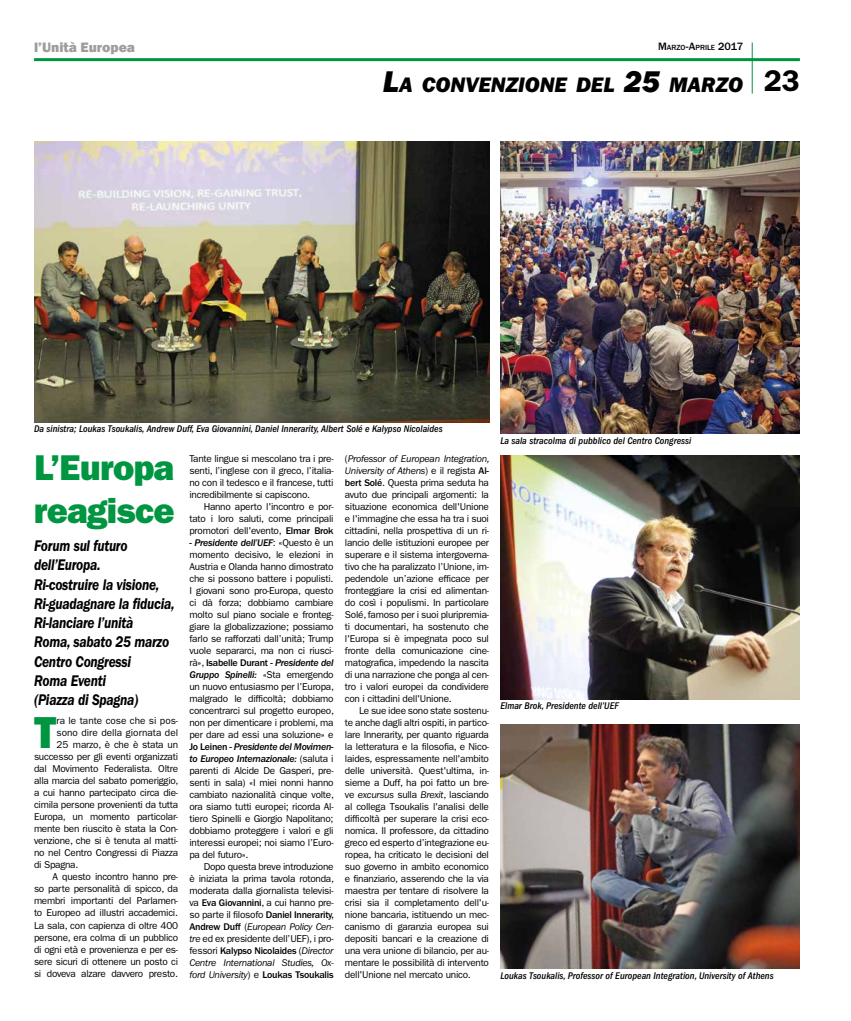
<style>
.page{position:relative;width:851px;height:1021px;background:#fff}
.page>*{position:absolute;margin:0;border:0;box-sizing:border-box;transform-origin:0 0}
.t1{font:45px "ITC Franklin Gothic Std Hvy";color:#009641}
.t2{font:36px/43.2px "ITC Franklin Gothic Std Hvy";letter-spacing:-.02em;color:#009641}
.t3{font:600 30px "ITC Franklin Gothic Std";color:#000}
.t4{font:21.7px "ITC Franklin Gothic Std Hvy It";color:#000}
.t5{font:italic 600 16px/19.2px "ITC Franklin Gothic Std";letter-spacing:-.02em;color:#000;scale:.84 1}
.t6{font:800 14px "Franklin Gothic";color:#9d9d9c}
.t7{font:10px/12px "ITC Franklin Gothic Std";letter-spacing:-.025em;color:#000;text-align:justify}
.t8{font:italic 500 condensed 10px "ITC Franklin Gothic Std";color:#000}
.t9{font:10px/12px "ITC Franklin Gothic Std Med It";letter-spacing:-.025em;color:#000}
.t10{font:10px "ITC Franklin Gothic Std";color:#000}
.t11{font:500 7.7px "ITC Franklin Gothic Std";color:#000}
.s1{font-size:11px}
.s2{font-size:31px}
.s3{font-weight:500}
.s4{font-family:"ITC Franklin Gothic Std"}
.s5{font-family:"ITC Franklin Gothic Std Med It"}
.s6{font-family:"ITC Franklin Gothic Std";font-weight:500}
.s7{font-style:italic}
</style>
<div class="page">
<img style="left:500px;top:142px;width:299px;height:292px">
<img style="left:500px;top:455px;width:299px;height:244px">
<img style="left:34px;top:142px;width:455px;height:280px">
<img style="left:500px;top:724px;width:299px;height:244px">
<hr style="left:34px;top:58px;width:765px;height:3px;background:#009641">
<hr style="left:751px;top:43px;width:1px;height:51px;background:#009641">
<h3 class="t6" style="left:34px;top:39px;width:103px">l’Unità Europea</h3>
<p class="t11" style="left:658px;top:43px;width:87px"><span class="s1">M</span>ARZO<span class="s1">-A</span>PRILE <span class="s1">2017</span></p>
<h3 class="t4" style="left:382px;top:72px;width:362px"><span class="s2">L</span>A CONVENZIONE DEL <span class="s2">25</span> MARZO</h3>
<h3 class="t3" style="left:763px;top:63px;width:37px">23</h3>
<p class="t8" style="left:34px;top:423px;width:410px">Da sinistra; Loukas Tsoukalis, Andrew Duff, Eva Giovannini, Daniel Innerarity, Albert Solé e Kalypso Nicolaides</p>
<p class="t8" style="left:500px;top:435px;width:192px">La sala stracolma di pubblico del Centro Congressi</p>
<h2 class="t2" style="left:34px;top:446px;width:142px">L’Europa reagisce</h2>
<h3 class="t5" style="left:34px;top:536px;width:169px">Forum sul futuro dell’Europa.<br>Ri-costruire la visione,<br>Ri-guadagnare la fiducia,<br>Ri-lanciare l’unità<br>Roma, sabato 25 marzo<br>Centro Congressi<br>Roma Eventi<br>(Piazza di Spagna)</h3>
<h1 class="t1" style="left:34px;top:706px;width:24px">T</h1>
<p class="t10" style="left:57px;top:715px;width:123px">ra le tante cose che si pos-</p>
<p class="t10" style="left:57px;top:727px;width:123px">sono dire della giornata del</p>
<p class="t7" style="left:57px;top:739px;width:123px">25 marzo, è che è stata un</p>
<p class="t7" style="left:34px;top:751px;width:146px">successo per gli eventi organizzati</p>
<p class="t7" style="left:34px;top:763px;width:146px">dal Movimento Federalista. Oltre</p>
<p class="t7" style="left:34px;top:775px;width:146px">alla marcia del sabato pomeriggio,</p>
<p class="t7" style="left:34px;top:787px;width:146px">a cui hanno partecipato circa die-</p>
<p class="t7" style="left:34px;top:799px;width:146px">cimila persone provenienti da tutta</p>
<p class="t7" style="left:34px;top:811px;width:146px">Europa, un momento particolar-</p>
<p class="t7" style="left:34px;top:823px;width:146px">mente ben riuscito è stata la Con-</p>
<p class="t7" style="left:34px;top:835px;width:145px">venzione, che si è tenuta al matti-</p>
<p class="t7" style="left:34px;top:847px;width:146px">no nel Centro Congressi di Piazza</p>
<p class="t7" style="left:34px;top:859px;width:46px">di Spagna.</p>
<p class="t7" style="left:53px;top:871px;width:127px">A questo incontro hanno pre-</p>
<p class="t7" style="left:34px;top:883px;width:145px">so parte personalità di spicco, da</p>
<p class="t7" style="left:34px;top:895px;width:145px">membri importanti del Parlamen-</p>
<p class="t7" style="left:34px;top:907px;width:145px">to Europeo ad illustri accademici.</p>
<p class="t7" style="left:34px;top:919px;width:145px">La sala, con capienza di oltre 400</p>
<p class="t7" style="left:34px;top:931px;width:146px">persone, era colma di un pubblico</p>
<p class="t7" style="left:34px;top:943px;width:145px">di ogni età e provenienza e per es-</p>
<p class="t7" style="left:34px;top:955px;width:146px">sere sicuri di ottenere un posto ci</p>
<p class="t7" style="left:34px;top:967px;width:145px">si doveva alzare davvero presto.</p>
<p class="t7" style="left:189px;top:452px;width:146px">Tante lingue si mescolano tra i pre&shy;senti, l’inglese con il greco, l’italia&shy;no con il tedesco e il francese, tutti incredibilmente si capiscono.</p>
<p class="t7" style="left:189px;top:500px;width:146px;text-indent:14px">Hanno aperto l'incontro e por&shy;tato i loro saluti, come principali promotori dell'evento, <span class="s3">Elmar Brok</span></p>
<p class="t9" style="left:189px;top:537px;width:146px">- Presidente dell’UEF<span class="s4">: «Questo è un</span></p>
<p class="t7" style="left:189px;top:548px;width:146px">momento decisivo, le elezioni in Austria e Olanda hanno dimostrato che si possono battere i populisti.<br>I giovani sono pro-Europa, questo ci dà forza; dobbiamo cambiare molto sul piano sociale e fronteg&shy;giare la globalizzazione; possiamo farlo se rafforzati dall’unità; Trump vuole separarci, ma non ci riusci&shy;rà», <span class="s3">Isabelle Durant</span> <span class="s5">- Presidente del</span></p>
<p class="t9" style="left:189px;top:669px;width:146px">Gruppo Spinelli: <span class="s4">«Sta emergendo</span></p>
<p class="t7" style="left:189px;top:680px;width:146px">un nuovo entusiasmo per l’Europa, malgrado le difficoltà; dobbiamo concentrarci sul progetto europeo, non per dimenticare i problemi, ma per dare ad essi una soluzione» e</p>
<p class="t9" style="left:189px;top:741px;width:146px"><span class="s6">Jo Leinen -</span> Presidente del Movimen&shy;to Europeo Internazionale: <span class="s4">(saluta i</span></p>
<p class="t7" style="left:189px;top:764px;width:146px">parenti di Alcide De Gasperi, pre&shy;senti in sala) «I miei nonni hanno cambiato nazionalità cinque volte, ora siamo tutti europei; ricorda Al&shy;tiero Spinelli e Giorgio Napolitano; dobbiamo proteggere i valori e gli interessi europei; noi siamo l’Euro&shy;pa del futuro».</p>
<p class="t7" style="left:189px;top:860px;width:146px;text-indent:14px">Dopo questa breve introduzione è iniziata la prima tavola rotonda, moderata dalla giornalista televisi&shy;va <span class="s3">Eva Giovannini</span>, a cui hanno pre&shy;so parte il filosofo <span class="s3">Daniel Innerarity, Andrew Duff</span> (<span class="s7">European Policy Cen&shy;tre</span> ed ex presidente dell’UEF), i pro&shy;fessori <span class="s3">Kalypso Nicolaides</span> (<span class="s7">Director Centre International Studies, Ox&shy;ford University</span>) e <span class="s3">Loukas Tsoukalis</span></p>
<p class="t7" style="left:345px;top:452px;width:146px">(<span class="s7">Professor of European Integration, University of Athens</span>) e il regista <span class="s3">Al&shy;bert Solé</span>. Questa prima seduta ha avuto due principali argomenti: la situazione economica dell'Unione e l'immagine che essa ha tra i suoi cittadini, nella prospettiva di un ri&shy;lancio delle istituzioni europee per superare e il sistema intergoverna&shy;tivo che ha paralizzato l’Unione, im&shy;pedendole un’azione efficace per fronteggiare la crisi ed alimentan&shy;do così i populismi. In particolare Solé, famoso per i suoi pluripremia&shy;ti documentari, ha sostenuto che l'Europa si è impegnata poco sul fronte della comunicazione cine&shy;matografica, impedendo la nascita di una narrazione che ponga al cen&shy;tro i valori europei da condividere con i cittadini dell'Unione.</p>
<p class="t7" style="left:345px;top:704px;width:146px;text-indent:14px">Le sue idee sono state sostenu&shy;te anche dagli altri ospiti, in partico&shy;lare Innerarity, per quanto riguarda la letteratura e la filosofia, e Nico&shy;laides, espressamente nell'ambito delle università. Quest'ultima, in&shy;sieme a Duff, ha poi fatto un bre&shy;ve <span class="s7">excursus</span> sulla <span class="s7">Brexit</span>, lasciando al collega Tsoukalis l'analisi delle difficoltà per superare la crisi eco&shy;nomica. Il professore, da cittadino greco ed esperto d’integrazione eu&shy;ropea, ha criticato le decisioni del suo governo in ambito economico e finanziario, asserendo che la via maestra per tentare di risolvere la crisi sia il completamento dell'u&shy;nione bancaria, istituendo un mec&shy;canismo di garanzia europea sui depositi bancari e la creazione di una vera unione di bilancio, per au&shy;mentare le possibilità di intervento dell'Unione nel mercato unico.</p>
<p class="t8" style="left:500px;top:700px;width:120px">Elmar Brok, Presidente dell’UEF</p>
<p class="t8" style="left:500px;top:970px;width:275px">Loukas Tsoukalis, Professor of European Integration, University of Athens</p>
</div>
